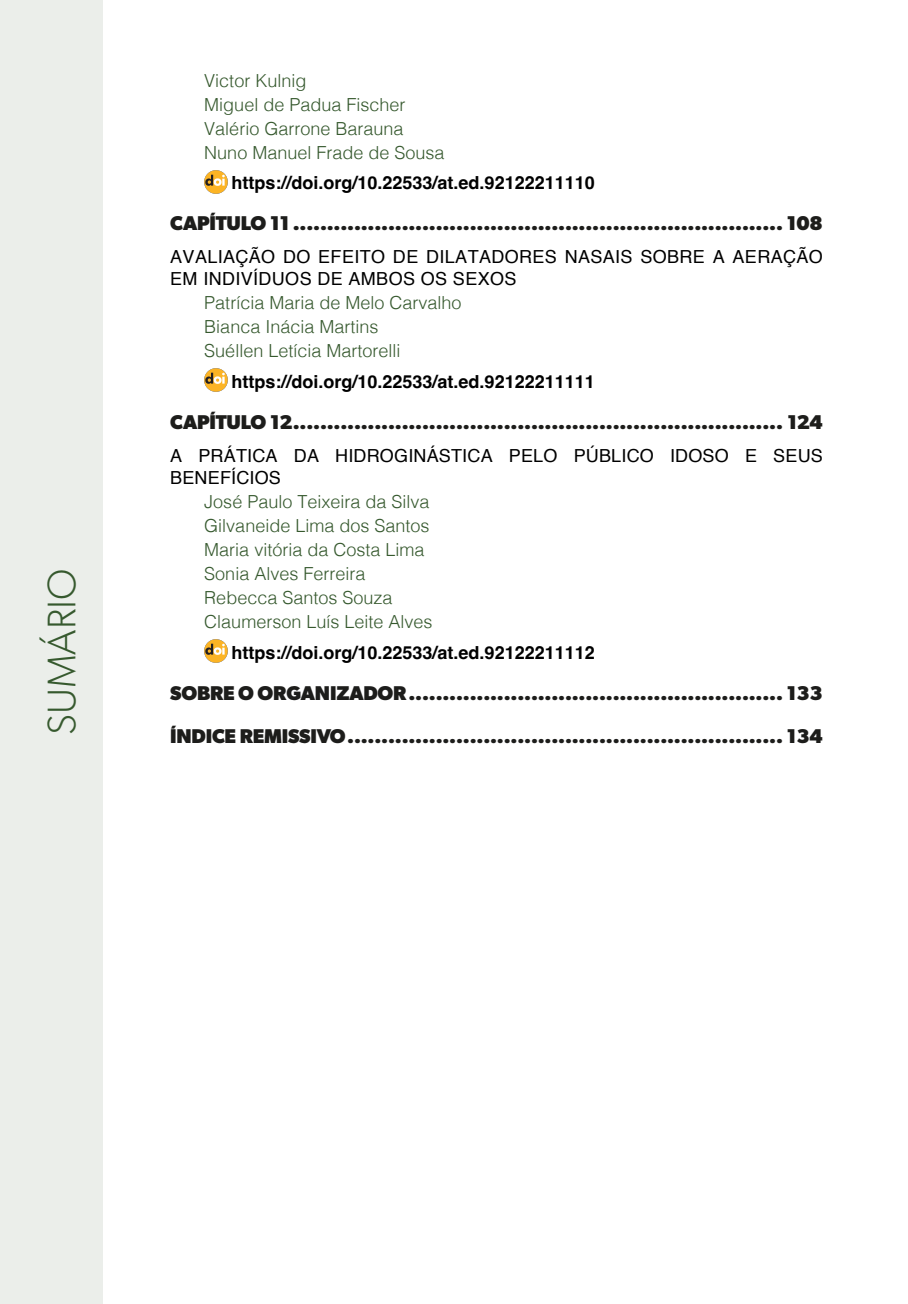
<style>
.page{position:relative;width:908px;height:1304px;background:#fff}
.page>*{position:absolute;margin:0;border:0;box-sizing:border-box;transform-origin:0 0}
.t1{font:300 40px "Gibson";color:#36592e}
.t2{font:700 20px/43px "Gibson";letter-spacing:-.01em;color:#1d1d1b}
.t3{font:300 18px/24px "Helvetica";color:#36592e}
.t4{font:18px/22px "Helvetica";letter-spacing:.02em;color:#000}
.t5{font:700 18px "Helvetica";color:#000}
</style>
<div class="page">
<div style="left:0;top:0;width:103px;height:1304px;background:#ebeeea"></div>
<img style="left:204px;top:170px;width:23px;height:23px">
<img style="left:204px;top:369px;width:23px;height:23px">
<img style="left:204px;top:640px;width:23px;height:23px">
<h1 class="t1" style="left:37px;top:735px;width:167px;rotate:-90deg">SUMÁRIO</h1>
<p class="t3" style="left:204px;top:67px;width:242px">Victor Kulnig<br>Miguel de Padua Fischer<br>Valério Garrone Barauna<br>Nuno Manuel Frade de Sousa</p>
<p class="t5" style="left:231px;top:172px;width:365px">https://doi.org/10.22533/at.ed.92122211110</p>
<p class="t2" style="left:170px;top:201px;width:653px">CAPÍTULO 11 ........................................................................ 108</p>
<p class="t4" style="left:170px;top:247px;width:653px">AVALIAÇÃO DO EFEITO DE DILATADORES NASAIS SOBRE A AERAÇÃO<br>EM INDIVÍDUOS DE AMBOS OS SEXOS</p>
<p class="t3" style="left:204px;top:290px;width:259px">Patrícia Maria de Melo Carvalho<br>Bianca Inácia Martins<br>Suéllen Letícia Martorelli</p>
<p class="t5" style="left:231px;top:370px;width:365px">https://doi.org/10.22533/at.ed.92122211111</p>
<p class="t2" style="left:170px;top:400px;width:653px">CAPÍTULO 12........................................................................ 124</p>
<p class="t4" style="left:170px;top:445px;width:653px">A PRÁTICA DA HIDROGINÁSTICA PELO PÚBLICO IDOSO E SEUS<br>BENEFÍCIOS</p>
<p class="t3" style="left:204px;top:488px;width:230px">José Paulo Teixeira da Silva<br>Gilvaneide Lima dos Santos<br>Maria vitória da Costa Lima<br>Sonia Alves Ferreira<br>Rebecca Santos Souza<br>Claumerson Luís Leite Alves</p>
<p class="t5" style="left:231px;top:641px;width:365px">https://doi.org/10.22533/at.ed.92122211112</p>
<p class="t2" style="left:170px;top:671px;width:653px">SOBRE O ORGANIZADOR....................................................... 133<br>ÍNDICE REMISSIVO................................................................ 134</p>
</div>
